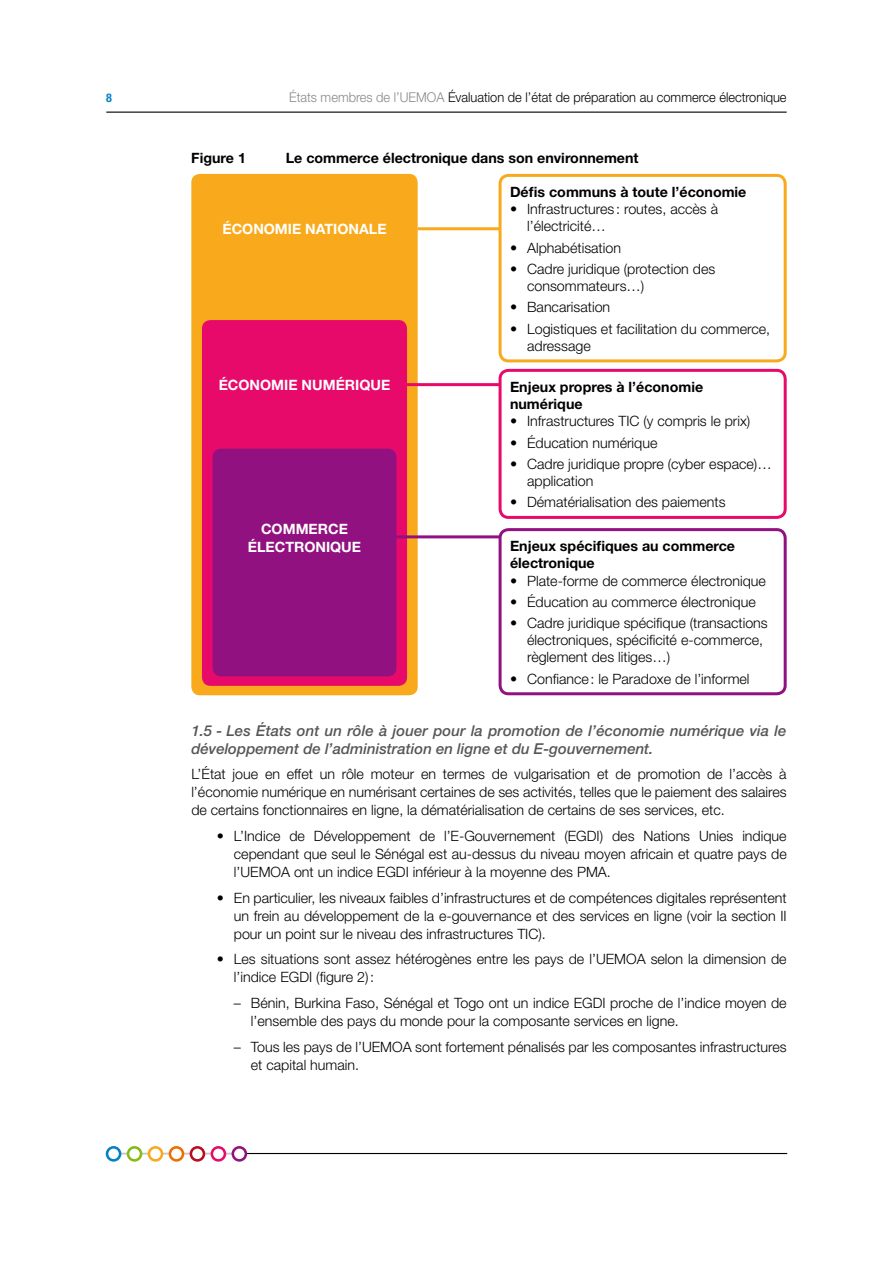
<style>
.page{position:relative;width:893px;height:1263px;background:#fff}
.page>*{position:absolute;margin:0;border:0;box-sizing:border-box;transform-origin:0 0}
.t1{font:italic 500 15px/18px "Helvetica Neue LT Std";color:#555756}
.t2{font:300 14.25px/18px "Helvetica Neue LT Std";color:#000}
.t3{font:700 14.25px/17.1px "Helvetica Neue LT Std";color:#000}
.t4{font:700 14.25px/18px "Helvetica Neue LT Std";color:#fff;text-align:center}
.t5{font:300 13.5px "Helvetica Neue LT Std";color:#000;scale:.95 1}
.t6{font:700 condensed 12px "Helvetica Neue LT Std";color:#0381c3}
.s1{color:#878988}
</style>
<div class="page">
<hr style="left:106px;top:112px;width:681px;height:1px;background:#000">
<hr style="left:107px;top:1153px;width:680px;height:1px;background:#000">
<hr style="left:114px;top:1153px;width:125px;height:1px;background:#c5c7c7">
<div style="left:148px;top:1147px;width:15px;height:14px;background:#fff;border-radius:50%"></div>
<div style="left:148px;top:1146px;width:15px;height:16px;border:3px solid #f8aa1c;border-radius:50%"></div>
<div style="left:106px;top:1147px;width:15px;height:14px;background:#fff;border-radius:50%"></div>
<div style="left:106px;top:1146px;width:15px;height:16px;border:3px solid #0381c3;border-radius:50%"></div>
<div style="left:127px;top:1147px;width:15px;height:14px;background:#fff;border-radius:50%"></div>
<div style="left:127px;top:1146px;width:15px;height:16px;border:3px solid #85bb12;border-radius:50%"></div>
<div style="left:169px;top:1147px;width:15px;height:14px;background:#fff;border-radius:50%"></div>
<div style="left:169px;top:1146px;width:15px;height:16px;border:3px solid #ef6e00;border-radius:50%"></div>
<div style="left:190px;top:1147px;width:15px;height:14px;background:#fff;border-radius:50%"></div>
<div style="left:190px;top:1146px;width:15px;height:16px;border:3px solid #bc0b1e;border-radius:50%"></div>
<div style="left:211px;top:1147px;width:14px;height:14px;background:#fff;border-radius:50%"></div>
<div style="left:211px;top:1146px;width:15px;height:16px;border:3px solid #e70a6a;border-radius:50%"></div>
<div style="left:232px;top:1147px;width:14px;height:14px;background:#fff;border-radius:50%"></div>
<div style="left:231px;top:1146px;width:16px;height:16px;border:3px solid #911180;border-radius:50%"></div>
<div style="left:191px;top:174px;width:227px;height:521px;background:#f8aa1c;border-radius:9px"></div>
<div style="left:202px;top:320px;width:205px;height:366px;background:#e70a6a;border-radius:9px"></div>
<div style="left:213px;top:449px;width:183px;height:227px;background:#911180;border-radius:9px"></div>
<div style="left:499px;top:174px;width:288px;height:188px;border:3px solid #f8aa1c;border-radius:9px"></div>
<div style="left:499px;top:369px;width:288px;height:150px;border:3px solid #e70a6a;border-radius:9px"></div>
<div style="left:499px;top:528px;width:288px;height:167px;border:3px solid #911180;border-radius:9px"></div>
<hr style="left:396px;top:535px;width:103px;height:3px;background:#911180">
<hr style="left:407px;top:383px;width:92px;height:3px;background:#e70a6a">
<hr style="left:418px;top:227px;width:81px;height:3px;background:#f8aa1c">
<p class="t6" style="left:106px;top:91px;width:7px">8</p>
<p class="t5" style="left:289px;top:89px;width:525px"><span class="s1">États membres de l’UEMOA</span> Évaluation de l’état de préparation au commerce électronique</p>
<p class="t3" style="left:191px;top:149px;width:56px">Figure 1</p>
<p class="t3" style="left:286px;top:149px;width:354px">Le commerce électronique dans son environnement</p>
<p class="t4" style="left:222px;top:219px;width:166px">ÉCONOMIE NATIONALE</p>
<p class="t4" style="left:219px;top:375px;width:173px">ÉCONOMIE NUMÉRIQUE</p>
<p class="t4" style="left:248px;top:520px;width:115px">COMMERCE<br>ÉLECTRONIQUE</p>
<p class="t3" style="left:510px;top:183px;width:238px">Défis communs à toute l’économie</p>
<p class="t2" style="left:527px;top:200px;width:193px;line-height:17.1px;text-indent:-17px">• Infrastructures : routes, accès à l’électricité…</p>
<p class="t2" style="left:510px;top:238px;width:112px">• Alphabétisation</p>
<p class="t2" style="left:527px;top:260px;width:190px;line-height:17.1px;text-indent:-17px">• Cadre juridique (protection des consommateurs…)</p>
<p class="t2" style="left:510px;top:298px;width:102px">• Bancarisation</p>
<p class="t2" style="left:527px;top:320px;width:245px;line-height:17.1px;text-indent:-17px">• Logistiques et facilitation du commerce, adressage</p>
<p class="t3" style="left:510px;top:378px;width:195px">Enjeux propres à l’économie numérique</p>
<p class="t2" style="left:510px;top:412px;width:242px">• Infrastructures TIC (y compris le prix)</p>
<p class="t2" style="left:510px;top:433px;width:149px">• Éducation numérique</p>
<p class="t2" style="left:527px;top:455px;width:246px;line-height:17.1px;text-indent:-17px">• Cadre juridique propre (cyber espace)… application</p>
<p class="t2" style="left:510px;top:493px;width:217px">• Dématérialisation des paiements</p>
<p class="t3" style="left:510px;top:537px;width:227px">Enjeux spécifiques au commerce électronique</p>
<p class="t2" style="left:510px;top:571px;width:257px">• Plate-forme de commerce électronique</p>
<p class="t2" style="left:510px;top:592px;width:247px">• Éducation au commerce électronique</p>
<p class="t2" style="left:527px;top:614px;width:242px;line-height:17.1px;text-indent:-17px">• Cadre juridique spécifique (transactions électroniques, spécificité e-commerce, règlement des litiges…)</p>
<p class="t2" style="left:510px;top:669px;width:241px">• Confiance: le Paradoxe de l’informel</p>
<p class="t1" style="left:191px;top:721px;width:597px">1.5 - Les États ont un rôle à jouer pour la promotion de l’économie numérique via le développement de l’administration en ligne et du E-gouvernement.</p>
<p class="t2" style="left:191px;top:765px;width:597px;text-align:justify">L’État joue en effet un rôle moteur en termes de vulgarisation et de promotion de l’accès à l’économie numérique en numérisant certaines de ses activités, telles que le paiement des salaires de certains fonctionnaires en ligne, la dématérialisation de certains de ses services, etc.</p>
<p class="t2" style="left:234px;top:827px;width:554px;text-align:justify;text-indent:-17px">• L’Indice de Développement de l’E-Gouvernement (EGDI) des Nations Unies indique cependant que seul le Sénégal est au-dessus du niveau moyen africain et quatre pays de l’UEMOA ont un indice EGDI inférieur à la moyenne des PMA.</p>
<p class="t2" style="left:234px;top:888px;width:554px;text-align:justify;text-indent:-17px">• En particulier, les niveaux faibles d’infrastructures et de compétences digitales représentent un frein au développement de la e-gouvernance et des services en ligne (voir la section II pour un point sur le niveau des infrastructures TIC).</p>
<p class="t2" style="left:234px;top:950px;width:554px;text-indent:-17px">• Les situations sont assez hétérogènes entre les pays de l’UEMOA selon la dimension de l’indice EGDI (figure 2):</p>
<p class="t2" style="left:251px;top:994px;width:537px;text-indent:-17px">– Bénin, Burkina Faso, Sénégal et Togo ont un indice EGDI proche de l’indice moyen de l’ensemble des pays du monde pour la composante services en ligne.</p>
<p class="t2" style="left:251px;top:1037px;width:537px;text-indent:-17px">– Tous les pays de l’UEMOA sont fortement pénalisés par les composantes infrastructures et capital humain.</p>
</div>
